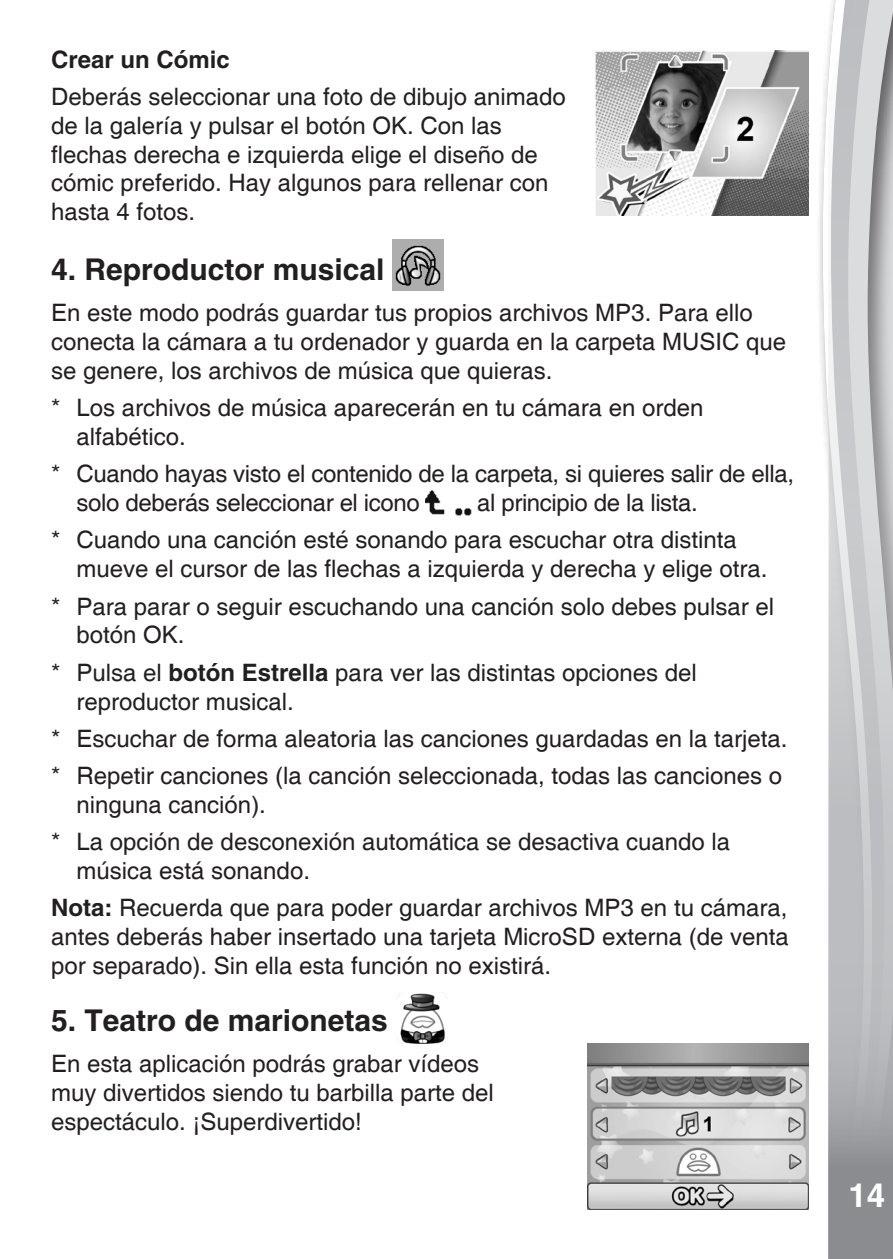
<style>
.page{position:relative;width:893px;height:1259px;background:#fff}
.page>*{position:absolute;margin:0;border:0;box-sizing:border-box;transform-origin:0 0}
.t1{font:700 38.7px "Helvetica";color:#fff}
.t2{font:700 33px "Helvetica";color:#fff}
.t3{font:700 30px "Helvetica";color:#231f20}
.t4{font:24px/28.8px "Helvetica";color:#231f20}
.t5{font:700 24px "Helvetica";color:#231f20}
.s1{font-weight:700}
</style>
<div class="page">
<div style="left:816px;top:0;width:77px;height:1259px;background:#231f20;opacity:.75"></div>
<svg style="left:822px;top:0;width:6px;height:1198px"></svg>
<svg style="left:828px;top:0;width:65px;height:1259px;background:#c0c1c3"></svg>
<div style="left:761px;top:1198px;width:67px;height:61px;background:#fff"></div>
<img style="left:393px;top:239px;width:51px;height:51px">
<img style="left:426px;top:490px;width:45px;height:26px">
<img style="left:396px;top:992px;width:51px;height:52px">
<img style="left:595px;top:50px;width:214px;height:166px">
<img style="left:588px;top:1043px;width:221px;height:166px">
<p class="t5" style="left:51px;top:45px;width:180px">Crear un Cómic</p>
<p class="t4" style="left:51px;top:83px;width:516px">Deberás seleccionar una foto de dibujo animado de la galería y pulsar el botón OK. Con las flechas derecha e izquierda elige el diseño de cómic preferido. Hay algunos para rellenar con hasta 4 fotos.</p>
<p class="t3" style="left:51px;top:251px;width:335px">4. Reproductor musical</p>
<p class="t4" style="left:51px;top:299px;width:737px">En este modo podrás guardar tus propios archivos MP3. Para ello conecta la cámara a tu ordenador y guarda en la carpeta MUSIC que se genere, los archivos de música que quieras.</p>
<p class="t4" style="left:77px;top:394px;width:628px;text-indent:-26px">* Los archivos de música aparecerán en tu cámara en orden alfabético.</p>
<p class="t4" style="left:77px;top:460px;width:719px;text-indent:-26px">* Cuando hayas visto el contenido de la carpeta, si quieres salir de ella, solo deberás seleccionar el icono</p>
<p class="t4" style="left:51px;top:485px;width:687px;line-height:37.2px;text-indent:426px">al principio de la lista.<br>* Cuando una canción esté sonando para escuchar otra distinta</p>
<p class="t4" style="left:51px;top:551px;width:725px;line-height:37.2px;text-align:right">mueve el cursor de las flechas a izquierda y derecha y elige otra.<br>* Para parar o seguir escuchando una canción solo debes pulsar el</p>
<p class="t4" style="left:51px;top:617px;width:647px;line-height:37.2px;text-indent:26px">botón OK.<br>* Pulsa el <span class="s1">botón Estrella</span> para ver las distintas opciones del</p>
<p class="t4" style="left:51px;top:683px;width:738px;line-height:37.2px;text-indent:26px">reproductor musical.<br>* Escuchar de forma aleatoria las canciones guardadas en la tarjeta. * Repetir canciones (la canción seleccionada, todas las canciones o</p>
<p class="t4" style="left:51px;top:787px;width:681px;line-height:37.2px;text-indent:26px">ninguna canción).<br>* La opción de desconexión automática se desactiva cuando la</p>
<p class="t4" style="left:51px;top:853px;width:738px;line-height:37.2px;text-indent:26px">música está sonando.<br><span class="s1">Nota:</span> Recuerda que para poder guardar archivos MP3 en tu cámara,</p>
<p class="t4" style="left:51px;top:923px;width:739px">antes deberás haber insertado una tarjeta MicroSD externa (de venta por separado). Sin ella esta función no existirá.</p>
<p class="t3" style="left:51px;top:1001px;width:338px">5. Teatro de marionetas</p>
<p class="t4" style="left:51px;top:1050px;width:444px">En esta aplicación podrás grabar vídeos muy divertidos siendo tu barbilla parte del espectáculo. ¡Superdivertido!</p>
<h2 class="t2" style="left:848px;top:1175px;width:38px">14</h2>
<h1 class="t1" style="left:845px;top:1188px;width:47px">14<sup>14</sup></h1>
</div>
